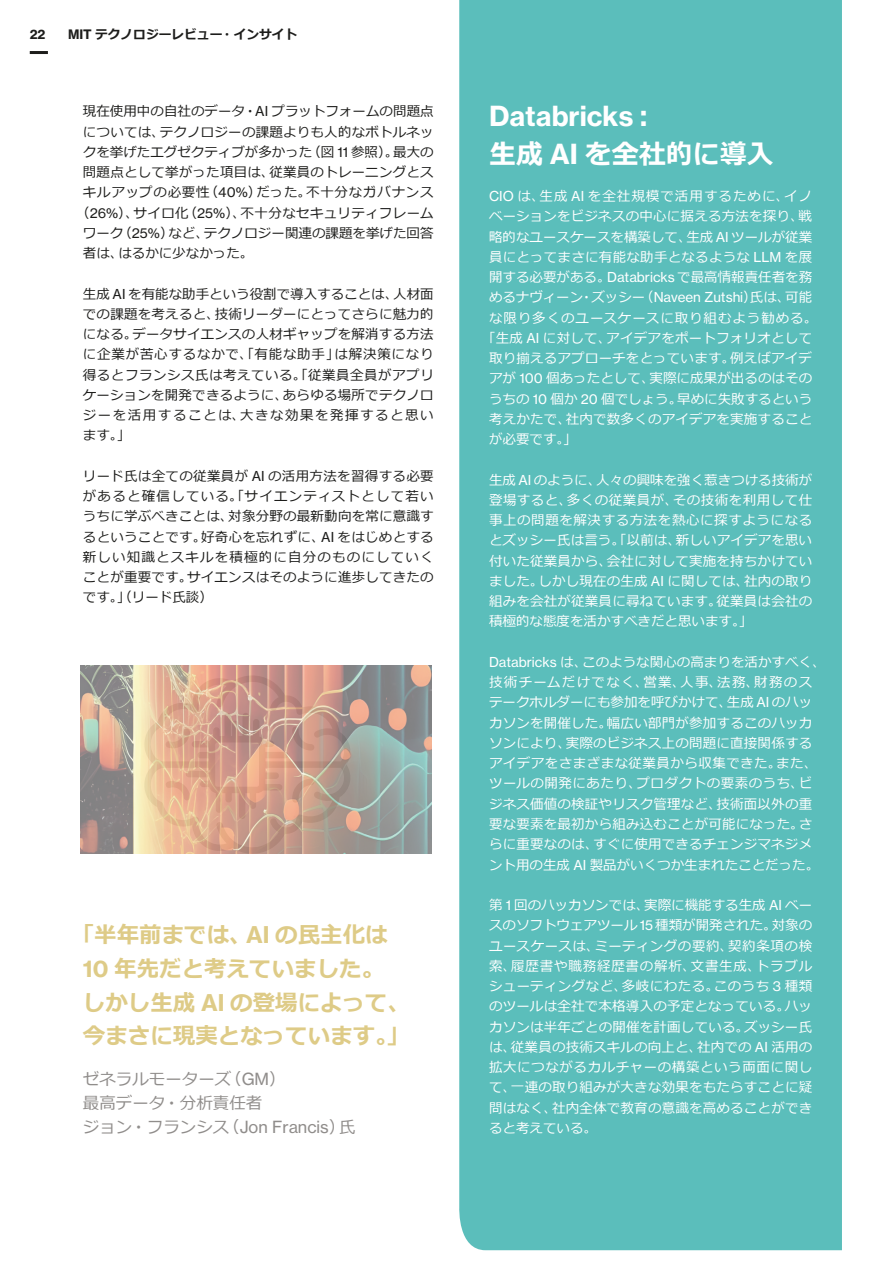
<style>
.page{position:relative;width:893px;height:1263px;background:#fff}
.page>*{position:absolute;margin:0;border:0;box-sizing:border-box;transform-origin:0 0}
.column_hed_jp{font:27.3px "N Haas Grotesk TX Pro 75 Bd";color:#fff}
.column_hed_jp-2{font:700 27px "Meiryo";color:#fff}
.callout_jp{font:700 22.5px/33.8px "Meiryo";color:#decb87}
.atribution_jp{font:16.5px/24px "Meiryo";color:#908d8b}
.body_w_o_indent_jp{font:13.5px/20.2px "Meiryo";letter-spacing:.015em;color:#fff;text-align:justify}
.body_w_o_indent_jp-2{font:13.5px/20.2px "Meiryo";letter-spacing:.015em;color:#1d1d1b;text-align:justify}
.body_w_o_indent_jp-3{font:13.5px "Meiryo";letter-spacing:-.005em;color:#fff}
.body_w_o_indent_jp-4{font:13.5px "Meiryo";letter-spacing:.055em;color:#1d1d1b}
.body_w_o_indent_jp-5{font:13.5px "Meiryo";letter-spacing:.075em;color:#fff}
.body_w_o_indent_jp-6{font:13.5px "Meiryo";letter-spacing:.07em;color:#fff}
.t1{font:12.9px "N Haas Grotesk TX Pro 75 Bd";color:#1d1d1b}
.t2{font:700 12.75px "Meiryo";color:#1d1d1b}
.s1{font-family:"N Haas Grotesk TX Pro 75 Bd";font-weight:400;font-size:12.9px}
.s2{font-family:"N Haas Grotesk TX Pro 55 Rg"}
.s3{font-family:"N Haas Grotesk TX Pro 75 Bd";font-weight:400;font-size:22.65px}
.s4{font-family:"Meiryo";font-weight:700;font-size:27px}
.s5{font-family:"N Haas Grotesk TX Pro 75 Bd";font-weight:400;font-size:27.3px}
</style>
<div class="page">
<hr style="left:30px;top:51px;width:18px;height:3px;background:#1d1d1b">
<div style="left:459px;top:0;width:383px;height:1250px;background:#5bbebb"></div>
<img style="left:81px;top:665px;width:351px;height:189px">
<p class="t1" style="left:30px;top:26px;width:17px">22</p>
<p class="t2" style="left:68px;top:26px;width:231px"><span class="s1">MIT</span> テクノロジーレビュー・インサイト</p>
<p class="body_w_o_indent_jp-2" style="left:83px;top:102px;width:352px">現在使用中の自社のデータ・<span class="s2">AI</span> プラットフォームの問題点</p>
<p class="body_w_o_indent_jp-2" style="left:83px;top:122px;width:352px">については、テクノロジーの課題よりも人的なボトルネッ</p>
<p class="body_w_o_indent_jp-2" style="left:83px;top:143px;width:352px">クを挙げたエグゼクティブが多かった（図 <span class="s2">11</span> 参照）。最大の</p>
<p class="body_w_o_indent_jp-2" style="left:83px;top:163px;width:352px">問題点として挙がった項目は、従業員のトレーニングとス</p>
<p class="body_w_o_indent_jp-4" style="left:83px;top:183px;width:352px">キルアップの必要性（<span class="s2">40%</span>）だった。不十分なガバナンス</p>
<p class="body_w_o_indent_jp-2" style="left:76px;top:203px;width:359px">（<span class="s2">26%</span>）、サイロ化（<span class="s2">25%</span>）、不十分なセキュリティフレーム</p>
<p class="body_w_o_indent_jp-2" style="left:83px;top:224px;width:352px">ワーク（<span class="s2">25%</span>）など、テクノロジー関連の課題を挙げた回答</p>
<p class="body_w_o_indent_jp-2" style="left:83px;top:244px;width:172px">者は、はるかに少なかった。</p>
<p class="body_w_o_indent_jp-2" style="left:83px;top:284px;width:352px">生成 <span class="s2">AI</span> を有能な助手という役割で導入することは、人材面での課題を考えると、技術リーダーにとってさらに魅力的になる。データサイエンスの人材ギャップを解消する方法に企業が苦心するなかで、「有能な助手」は解決策になり得るとフランシス氏は考えている。「従業員全員がアプリケーションを開発できるように、あらゆる場所でテクノロジーを活用することは、大きな効果を発揮すると思います。」</p>
<p class="body_w_o_indent_jp-2" style="left:83px;top:467px;width:352px">リード氏は全ての従業員が <span class="s2">AI</span> の活用方法を習得する必要があると確信している。「サイエンティストとして若いうちに学ぶべきことは、対象分野の最新動向を常に意識するということです。好奇心を忘れずに、<span class="s2">AI</span> をはじめとする新しい知識とスキルを積極的に自分のものにしていくことが重要です。サイエンスはそのように進歩してきたのです。」（リード氏談）</p>
<p class="callout_jp" style="left:83px;top:919px;width:329px;text-indent:-11px">「半年前までは、<span class="s3">AI</span> の民主化は<br><span class="s3">10</span> 年先だと考えていました。しかし生成 <span class="s3">AI</span> の登場によって、今まさに現実となっています。」</p>
<p class="atribution_jp" style="left:83px;top:1068px;width:274px">ゼネラルモーターズ（<span class="s2">GM</span>）<br>最高データ・分析責任者<br>ジョン・フランシス（<span class="s2">Jon Francis</span>）氏</p>
<p class="column_hed_jp" style="left:489px;top:99px;width:170px">Databricks<span class="s4">︓</span></p>
<p class="column_hed_jp-2" style="left:489px;top:135px;width:286px">生成 <span class="s5">AI</span> を全社的に導入</p>
<p class="body_w_o_indent_jp-5" style="left:489px;top:187px;width:325px"><span class="s2">CIO</span> は、生成 <span class="s2">AI</span> を全社規模で活用するために、イノ</p>
<p class="body_w_o_indent_jp" style="left:489px;top:207px;width:325px">ベーションをビジネスの中心に据える方法を探り、戦</p>
<p class="body_w_o_indent_jp" style="left:489px;top:227px;width:325px">略的なユースケースを構築して、生成 <span class="s2">AI</span> ツールが従業</p>
<p class="body_w_o_indent_jp" style="left:489px;top:248px;width:325px">員にとってまさに有能な助手となるような <span class="s2">LLM</span> を展</p>
<p class="body_w_o_indent_jp" style="left:489px;top:268px;width:325px">開する必要がある。<span class="s2">Databricks</span> で最高情報責任者を務</p>
<p class="body_w_o_indent_jp-3" style="left:489px;top:288px;width:325px">めるナヴィーン・ズッシー（<span class="s2">Naveen Zutshi</span>）氏は、可能</p>
<p class="body_w_o_indent_jp-6" style="left:489px;top:308px;width:330px">な限り多くのユースケースに取り組むよう勧める。</p>
<p class="body_w_o_indent_jp" style="left:482px;top:329px;width:331px">「生成 <span class="s2">AI</span> に対して、アイデアをポートフォリオとして</p>
<p class="body_w_o_indent_jp" style="left:489px;top:349px;width:325px">取り揃えるアプローチをとっています。例えばアイデ</p>
<p class="body_w_o_indent_jp" style="left:489px;top:369px;width:325px">アが <span class="s2">100</span> 個あったとして、実際に成果が出るのはその</p>
<p class="body_w_o_indent_jp" style="left:489px;top:389px;width:325px">うちの <span class="s2">10</span> 個か <span class="s2">20</span> 個でしょう。早めに失敗するという</p>
<p class="body_w_o_indent_jp" style="left:489px;top:410px;width:325px">考えかたで、社内で数多くのアイデアを実施すること</p>
<p class="body_w_o_indent_jp" style="left:489px;top:430px;width:89px">が必要です。」</p>
<p class="body_w_o_indent_jp" style="left:489px;top:470px;width:325px">生成 <span class="s2">AI</span> のように、人々の興味を強く惹きつける技術が登場すると、多くの従業員が、その技術を利用して仕事上の問題を解決する方法を熱心に探すようになるとズッシー氏は言う。「以前は、新しいアイデアを思い付いた従業員から、会社に対して実施を持ちかけていました。しかし現在の生成 <span class="s2">AI</span> に関しては、社内の取り組みを会社が従業員に尋ねています。従業員は会社の積極的な態度を活かすべきだと思います。」</p>
<p class="body_w_o_indent_jp" style="left:489px;top:653px;width:338px;text-align:left"><span class="s2">Databricks</span> は、このような関心の高まりを活かすべく、技術チームだけでなく、営業、人事、法務、財務のステークホルダーにも参加を呼びかけて、生成 <span class="s2">AI</span> のハッカソンを開催した。幅広い部門が参加するこのハッカソンにより、実際のビジネス上の問題に直接関係するアイデアをさまざまな従業員から収集できた。また、ツールの開発にあたり、プロダクトの要素のうち、ビジネス価値の検証やリスク管理など、技術面以外の重要な要素を最初から組み込むことが可能になった。さらに重要なのは、すぐに使用できるチェンジマネジメント用の生成 <span class="s2">AI</span> 製品がいくつか生まれたことだった。</p>
<p class="body_w_o_indent_jp" style="left:489px;top:896px;width:325px">第 <span class="s2">1</span> 回のハッカソンでは、実際に機能する生成 <span class="s2">AI</span> ベースのソフトウェアツール <span class="s2">15</span> 種類が開発された。対象のユースケースは、ミーティングの要約、契約条項の検索、履歴書や職務経歴書の解析、文書生成、トラブルシューティングなど、多岐にわたる。このうち <span class="s2">3</span> 種類のツールは全社で本格導入の予定となっている。ハッカソンは半年ごとの開催を計画している。ズッシー氏は、従業員の技術スキルの向上と、社内での <span class="s2">AI</span> 活用の拡大につながるカルチャーの構築という両面に関して、一連の取り組みが大きな効果をもたらすことに疑問はなく、社内全体で教育の意識を高めることができると考えている。</p>
</div>
